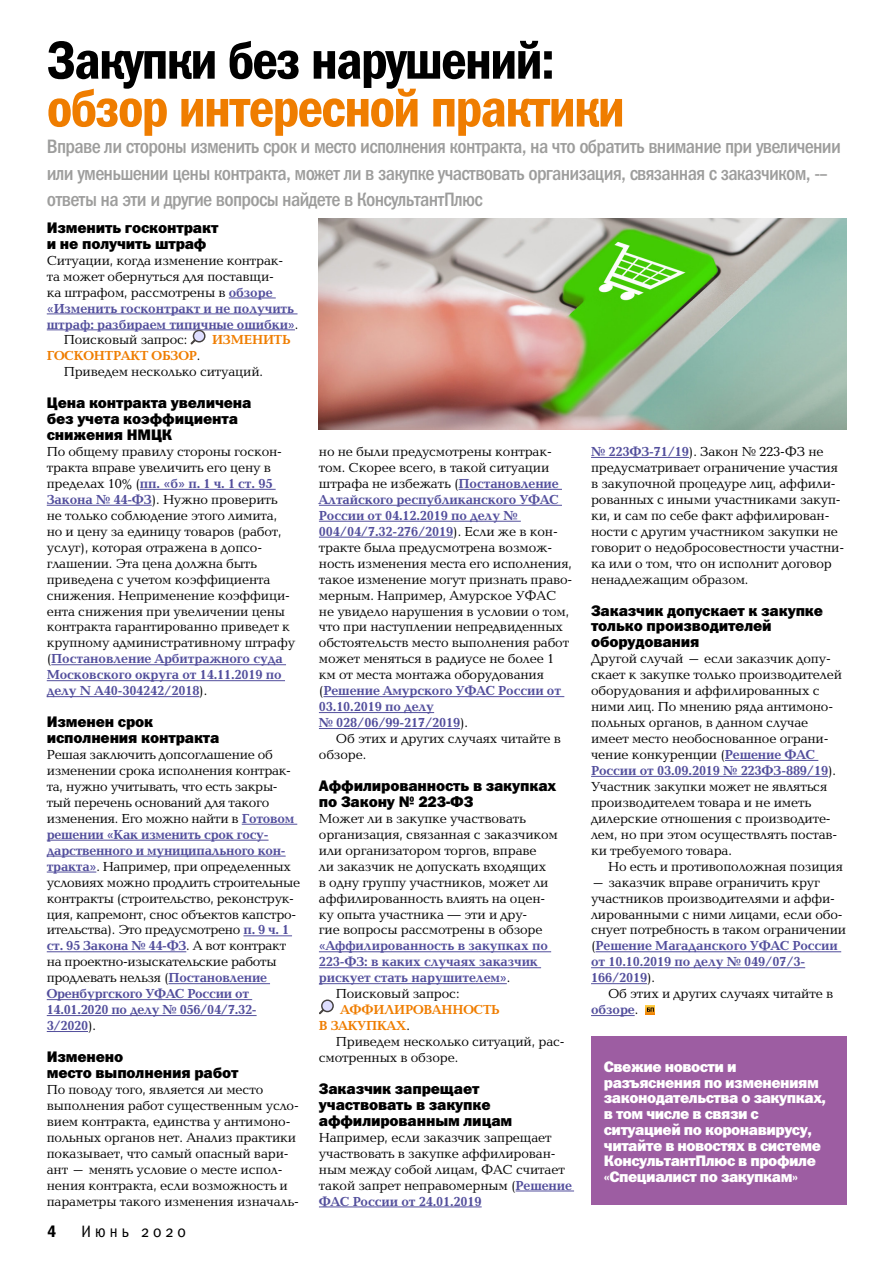
<style>
.page{position:relative;width:893px;height:1263px;background:#fff}
.page>*{position:absolute;margin:0;border:0;box-sizing:border-box;transform-origin:0 0}
.t1{font:54px "Franklin Gothic Demi Cond C";letter-spacing:-.035em;color:#ef7d00}
.t2{font:54px "Franklin Gothic Demi Cond C";letter-spacing:-.035em;color:#000}
.t3{font:19.5px/26.5px "Franklin Gothic Medi Cond C";letter-spacing:-.035em;color:#9d9d9c}
.t4{font:16.5px "Franklin Gothic Book Cond SCC";letter-spacing:.25em;color:#000}
.t5{font:16.5px "Franklin Gothic Demi Cond C";color:#000}
.t6{font:15.3px/15.9px "Franklin Gothic Heavy C";letter-spacing:-.01em;color:#000}
.t7{font:15.3px/15.8px "Franklin Gothic Heavy C";letter-spacing:-.03em;color:#fff}
.t8{font:13.5px/15.9px "Baltica C";letter-spacing:-.01em;color:#000}
.t9{font:700 13.5px "Baltica C";letter-spacing:-.01em;color:#524e9c}
.t10{font:700 13.5px/15.9px "Baltica C";letter-spacing:-.01em;color:#ef7d00}
.s1{font-weight:700;color:#524e9c}
.s2{font-weight:400;color:#000}
.s3{font-weight:700;color:#ef7d00}
</style>
<div class="page">
<hr style="left:229px;top:298px;width:47px;height:1px;background:#524e9c">
<hr style="left:47px;top:314px;width:250px;height:1px;background:#524e9c">
<hr style="left:47px;top:329px;width:248px;height:1px;background:#524e9c">
<hr style="left:140px;top:489px;width:136px;height:1px;background:#524e9c">
<hr style="left:47px;top:505px;width:105px;height:1px;background:#524e9c">
<hr style="left:51px;top:664px;width:235px;height:1px;background:#524e9c">
<hr style="left:47px;top:680px;width:238px;height:1px;background:#524e9c">
<hr style="left:47px;top:696px;width:152px;height:1px;background:#524e9c">
<hr style="left:242px;top:824px;width:55px;height:1px;background:#524e9c">
<hr style="left:47px;top:840px;width:222px;height:1px;background:#524e9c">
<hr style="left:47px;top:856px;width:239px;height:1px;background:#524e9c">
<hr style="left:47px;top:872px;width:49px;height:1px;background:#524e9c">
<hr style="left:243px;top:935px;width:49px;height:1px;background:#524e9c">
<hr style="left:47px;top:951px;width:139px;height:1px;background:#524e9c">
<hr style="left:168px;top:983px;width:102px;height:1px;background:#524e9c">
<hr style="left:47px;top:999px;width:205px;height:1px;background:#524e9c">
<hr style="left:47px;top:1015px;width:210px;height:1px;background:#524e9c">
<hr style="left:47px;top:1031px;width:41px;height:1px;background:#524e9c">
<svg style="left:190px;top:330px;width:16px;height:14px"></svg>
<hr style="left:459px;top:489px;width:103px;height:1px;background:#524e9c">
<hr style="left:319px;top:505px;width:243px;height:1px;background:#524e9c">
<hr style="left:319px;top:521px;width:202px;height:1px;background:#524e9c">
<hr style="left:319px;top:537px;width:134px;height:1px;background:#524e9c">
<hr style="left:323px;top:696px;width:241px;height:1px;background:#524e9c">
<hr style="left:319px;top:712px;width:115px;height:1px;background:#524e9c">
<hr style="left:319px;top:728px;width:141px;height:1px;background:#524e9c">
<hr style="left:319px;top:951px;width:232px;height:1px;background:#524e9c">
<hr style="left:319px;top:967px;width:222px;height:1px;background:#524e9c">
<hr style="left:319px;top:983px;width:188px;height:1px;background:#524e9c">
<hr style="left:516px;top:1191px;width:58px;height:1px;background:#524e9c">
<hr style="left:319px;top:1206px;width:163px;height:1px;background:#524e9c">
<svg style="left:319px;top:999px;width:15px;height:15px"></svg>
<hr style="left:591px;top:457px;width:98px;height:1px;background:#524e9c">
<hr style="left:725px;top:760px;width:93px;height:1px;background:#524e9c">
<hr style="left:591px;top:776px;width:237px;height:1px;background:#524e9c">
<hr style="left:596px;top:951px;width:245px;height:1px;background:#524e9c">
<hr style="left:591px;top:967px;width:214px;height:1px;background:#524e9c">
<hr style="left:591px;top:983px;width:56px;height:1px;background:#524e9c">
<hr style="left:591px;top:1015px;width:44px;height:1px;background:#524e9c">
<svg style="left:646px;top:1005px;width:9px;height:9px"></svg>
<div style="left:591px;top:1036px;width:255px;height:169px;background:#9d5da2"></div>
<img style="left:319px;top:218px;width:527px;height:211px">
<h1 class="t2" style="left:47px;top:30px;width:510px">Закупки без нарушений:</h1>
<h1 class="t1" style="left:47px;top:78px;width:580px">обзор интересной практики</h1>
<p class="t3" style="left:47px;top:133px;width:796px">Вправе ли стороны изменить срок и место исполнения контракта, на что обратить внимание при увеличении или уменьшении цены контракта, может ли в закупке участвовать организация, связанная с заказчиком, -– ответы на эти и другие вопросы найдете в КонсультантПлюс</p>
<p class="t6" style="left:47px;top:219px;width:173px">Изменить госконтракт и не получить штраф</p>
<p class="t8" style="left:47px;top:253px;width:238px">Ситуации, когда изменение контрак-</p>
<p class="t8" style="left:47px;top:269px;width:229px">та может обернуться для поставщи-</p>
<p class="t8" style="left:47px;top:285px;width:227px">ка штрафом, рассмотрены в <span class="s1">обзоре</span></p>
<p class="t9" style="left:47px;top:301px;width:249px">«Изменить госконтракт и не получить</p>
<p class="t9" style="left:47px;top:317px;width:253px">штраф: разбираем типичные ошибки»<span class="s2">.</span></p>
<p class="t8" style="left:64px;top:333px;width:125px">Поисковый запрос:</p>
<p class="t10" style="left:212px;top:333px;width:80px">ИЗМЕНИТЬ</p>
<p class="t8" style="left:64px;top:349px;width:201px;text-indent:-17px"><span class="s3">ГОСКОНТРАКТ ОБЗОР</span>.<br>Приведем несколько ситуаций.</p>
<p class="t6" style="left:47px;top:395px;width:206px">Цена контракта увеличена без учета коэффициента снижения НМЦК</p>
<p class="t8" style="left:47px;top:444px;width:250px">По общему правилу стороны госкон&shy;тракта вправе увеличить его цену в пределах 10% (<span class="s1">пп. «б» п. 1 ч. 1 ст. 95<br>Закона № 44-ФЗ</span>). Нужно проверить не только соблюдение этого лимита, но и цену за единицу товаров (работ, услуг), которая отражена в допсо&shy;глашении. Эта цена должна быть приведена с учетом коэффициента снижения. Неприменение коэффици&shy;ента снижения при увеличении цены контракта гарантированно приведет к крупному административному штрафу (<span class="s1">Постановление Арбитражного суда Московского округа от 14.11.2019 по делу N А40-304242/2018</span>).</p>
<p class="t6" style="left:47px;top:714px;width:174px">Изменен срок исполнения контракта</p>
<p class="t8" style="left:47px;top:747px;width:255px">Решая заключить допсоглашение об изменении срока исполнения контрак&shy;та, нужно учитывать, что есть закры&shy;тый перечень оснований для такого изменения. Его можно найти в <span class="s1">Готовом решении «Как изменить срок госу&shy;дарственного и муниципального кон&shy;тракта»</span>. Например, при определенных условиях можно продлить строительные контракты (строительство, реконструк&shy;ция, капремонт, снос объектов капстро&shy;ительства). Это предусмотрено <span class="s1">п. 9 ч. 1 ст. 95 Закона № 44-ФЗ</span>. А вот контракт на проектно-изыскательские работы продлевать нельзя (<span class="s1">Постановление Оренбургского УФАС России от 14.01.2020 по делу № 056/04/7.32- 3/2020</span>).</p>
<p class="t6" style="left:47px;top:1048px;width:193px">Изменено<br>место выполнения работ</p>
<p class="t8" style="left:47px;top:1082px;width:254px">По поводу того, является ли место выполнения работ существенным усло&shy;вием контракта, единства у антимоно&shy;польных органов нет. Анализ практики показывает, что самый опасный вари&shy;ант – менять условие о месте испол&shy;нения контракта, если возможность и параметры такого изменения изначаль-</p>
<p class="t5" style="left:48px;top:1222px;width:10px">4</p>
<p class="t4" style="left:82px;top:1223px;width:106px">Июнь 2020</p>
<p class="t8" style="left:319px;top:444px;width:255px">но не были предусмотрены контрак&shy;том. Скорее всего, в такой ситуации штрафа не избежать (<span class="s1">Постановление Алтайского республиканского УФАС России от 04.12.2019 по делу № 004/04/7.32-276/2019</span>). Если же в кон&shy;тракте была предусмотрена возмож&shy;ность изменения места его исполнения, такое изменение могут признать право&shy;мерным. Например, Амурское УФАС не увидело нарушения в условии о том, что при наступлении непредвиденных обстоятельств место выполнения работ может меняться в радиусе не более 1 км от места монтажа оборудования (<span class="s1">Решение Амурского УФАС России от 03.10.2019 по делу<br>№ 028/06/99-217/2019</span>).</p>
<p class="t8" style="left:319px;top:731px;width:244px;text-indent:17px">Об этих и других случаях читайте в обзоре.</p>
<p class="t6" style="left:319px;top:777px;width:239px">Аффилированность в закупках по Закону № 223-ФЗ</p>
<p class="t8" style="left:319px;top:811px;width:240px">Может ли в закупке участвовать организация, связанная с заказчиком или организатором торгов, вправе<br>ли заказчик не допускать входящих<br>в одну группу участников, может ли аффилированность влиять на оцен&shy;ку опыта участника — эти и дру-<br>гие вопросы рассмотрены в обзоре</p>
<p class="t9" style="left:319px;top:939px;width:231px">«Аффилированность в закупках по</p>
<p class="t9" style="left:319px;top:955px;width:220px">223-ФЗ: в каких случаях заказчик</p>
<p class="t9" style="left:319px;top:970px;width:193px">рискует стать нарушителем»<span class="s2">.</span></p>
<p class="t8" style="left:336px;top:986px;width:125px">Поисковый запрос:</p>
<p class="t10" style="left:319px;top:1002px;width:182px;text-indent:21px">АФФИЛИРОВАННОСТЬ<br>В ЗАКУПКАХ<span class="s2">.</span></p>
<p class="t8" style="left:319px;top:1034px;width:247px;text-indent:17px">Приведем несколько ситуаций, рас&shy;смотренных в обзоре.</p>
<p class="t6" style="left:319px;top:1080px;width:195px">Заказчик запрещает участвовать в закупке аффилированным лицам</p>
<p class="t8" style="left:319px;top:1130px;width:255px">Например, если заказчик запрещает участвовать в закупке аффилирован&shy;ным между собой лицам, ФАС считает такой запрет неправомерным (<span class="s1">Решение ФАС России от 24.01.2019</span></p>
<p class="t8" style="left:591px;top:444px;width:255px"><span class="s1">№ 223ФЗ-71/19</span>). Закон № 223-ФЗ не предусматривает ограничение участия в закупочной процедуре лиц, аффили&shy;рованных с иными участниками закуп&shy;ки, и сам по себе факт аффилирован&shy;ности с другим участником закупки не говорит о недобросовестности участни&shy;ка или о том, что он исполнит договор ненадлежащим образом.</p>
<p class="t6" style="left:591px;top:602px;width:234px">Заказчик допускает к закупке только производителей оборудования</p>
<p class="t8" style="left:591px;top:651px;width:253px">Другой случай – если заказчик допу&shy;скает к закупке только производителей оборудования и аффилированных с ними лиц. По мнению ряда антимоно&shy;польных органов, в данном случае имеет место необоснованное ограни&shy;чение конкуренции (<span class="s1">Решение ФАС России от 03.09.2019 № 223ФЗ-889/19</span>).<br>Участник закупки может не являться производителем товара и не иметь дилерские отношения с производите&shy;лем, но при этом осуществлять постав&shy;ки требуемого товара.</p>
<p class="t8" style="left:608px;top:859px;width:236px">Но есть и противоположная позиция</p>
<p class="t8" style="left:591px;top:875px;width:257px">– заказчик вправе ограничить круг участников производителями и аффи&shy;лированными с ними лицами, если обо&shy;снует потребность в таком ограничении (<span class="s1">Решение Магаданского УФАС России от 10.10.2019 по делу № 049/07/3-<br>166/2019</span>).</p>
<p class="t8" style="left:591px;top:986px;width:244px;text-indent:17px">Об этих и других случаях читайте в <span class="s1">обзоре</span>.</p>
<p class="t7" style="left:604px;top:1058px;width:224px">Свежие новости и разъяснения по изменениям законодательства о закупках, в том числе в связи с ситуацией по коронавирусу, читайте в новостях в системе<br>КонсультантПлюс в профиле «Специалист по закупкам»</p>
</div>
